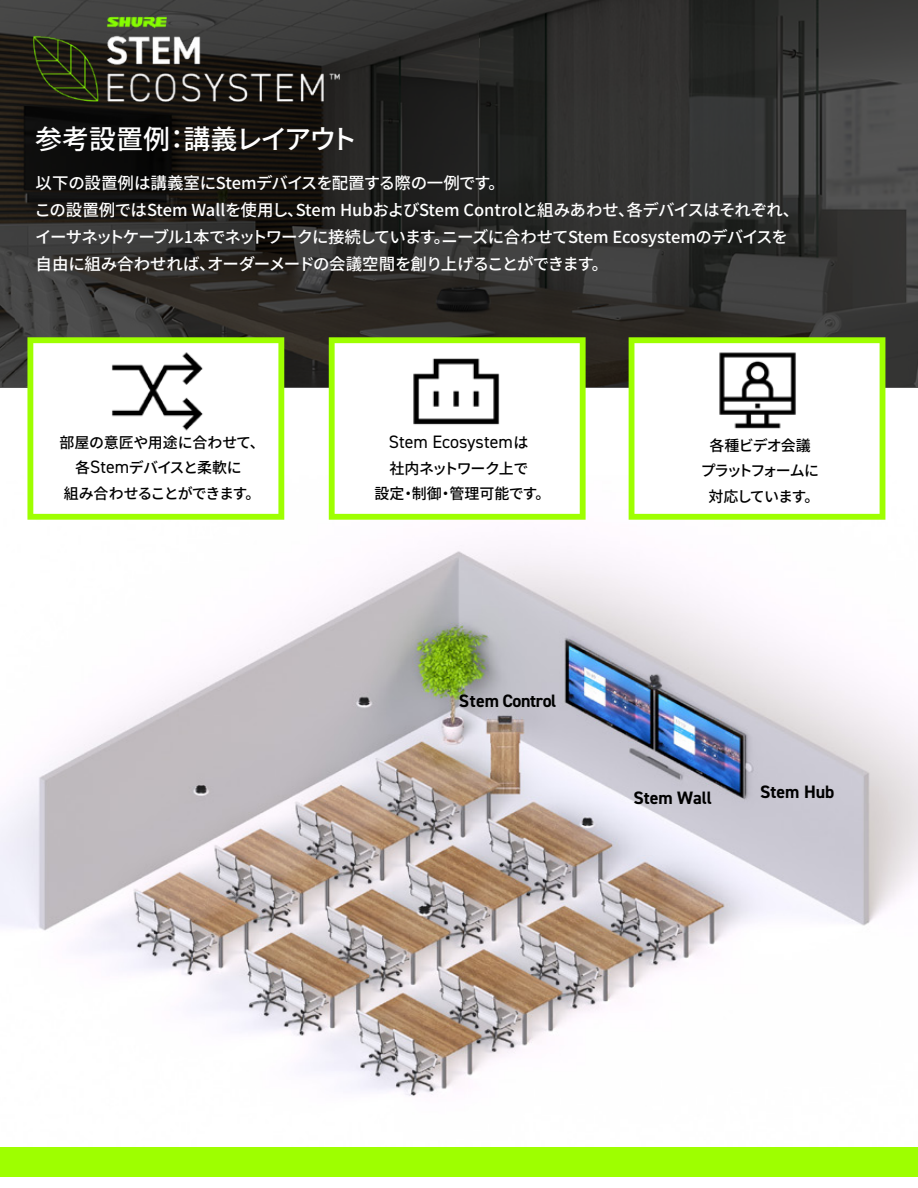
<style>
.page{position:relative;width:918px;height:1188px;background:#fff}
.page>*{position:absolute;margin:0;border:0;box-sizing:border-box;transform-origin:0 0}
.t1{font:500 27px "Noto Sans CJ Kjp";letter-spacing:-.03em;color:#fff}
.t2{font:700 18px "DIN2014";color:#000}
.t3{font:18px "DIN2014";color:#000}
.t4{font:700 18px "DIN2014";letter-spacing:-.02em;color:#000}
.t5{font:500 16.5px/27px "Noto Sans CJ Kjp";letter-spacing:-.03em;color:#fff}
.t6{font:500 15px/25.5px "Noto Sans CJ Kjp";letter-spacing:-.03em;color:#000;text-align:center}
.t7{font:500 15px/25.5px "Noto Sans CJ Kjp";letter-spacing:-.075em;color:#000;text-align:center}
.t8{font:500 15px/25.5px "Noto Sans CJ Kjp";letter-spacing:-.035em;color:#000;text-align:center}
.s1{font-family:"DIN2014";font-weight:400;font-size:18px}
.s2{font-family:"Noto Sans CJ Kjp";font-weight:500;font-size:15px}
</style>
<div class="page">
<svg style="left:0;top:0;width:918px;height:387px;background:#2d2c2a"></svg>
<img style="left:0;top:476px;width:918px;height:620px">
<div style="left:0;top:1147px;width:918px;height:29px;background:#9eff00"></div>
<img style="left:27px;top:6px;width:315px;height:106px">
<svg style="left:629px;top:337px;width:256px;height:183px"></svg>
<svg style="left:27px;top:337px;width:257px;height:183px"></svg>
<svg style="left:329px;top:337px;width:257px;height:183px"></svg>
<img style="left:397px;top:355px;width:119px;height:75px">
<img style="left:95px;top:351px;width:121px;height:79px">
<img style="left:716px;top:351px;width:81px;height:77px">
<h1 class="t1" style="left:35px;top:124px;width:324px">参考設置例：講義レイアウト</h1>
<p class="t5" style="left:35px;top:170px;width:766px">以下の設置例は講義室にStemデバイスを配置する際の一例です。<br>この設置例ではStem Wallを使用し、Stem HubおよびStem Controlと組みあわせ、各デバイスはそれぞれ、イーサネットケーブル1本でネットワークに接続しています。ニーズに合わせてStem Ecosystemのデバイスを自由に組み合わせれば、オーダーメードの会議空間を創り上げることができます。</p>
<p class="t6" style="left:59px;top:430px;width:207px">部屋の意匠や用途に合わせて、各<span class="s1">Stem</span>デバイスと柔軟に<br>組み合わせることができます。</p>
<p class="t3" style="left:389px;top:431px;width:141px">Stem Ecosystem<span class="s2">は</span></p>
<p class="t8" style="left:374px;top:456px;width:178px">社内ネットワーク上で<br>設定・制御・管理可能です。</p>
<p class="t4" style="left:459px;top:688px;width:99px">Stem Control</p>
<p class="t7" style="left:701px;top:433px;width:120px">各種ビデオ会議プラットフォームに対応しています。</p>
<p class="t2" style="left:633px;top:786px;width:80px">Stem Wall</p>
<p class="t2" style="left:760px;top:780px;width:76px">Stem Hub</p>
</div>
